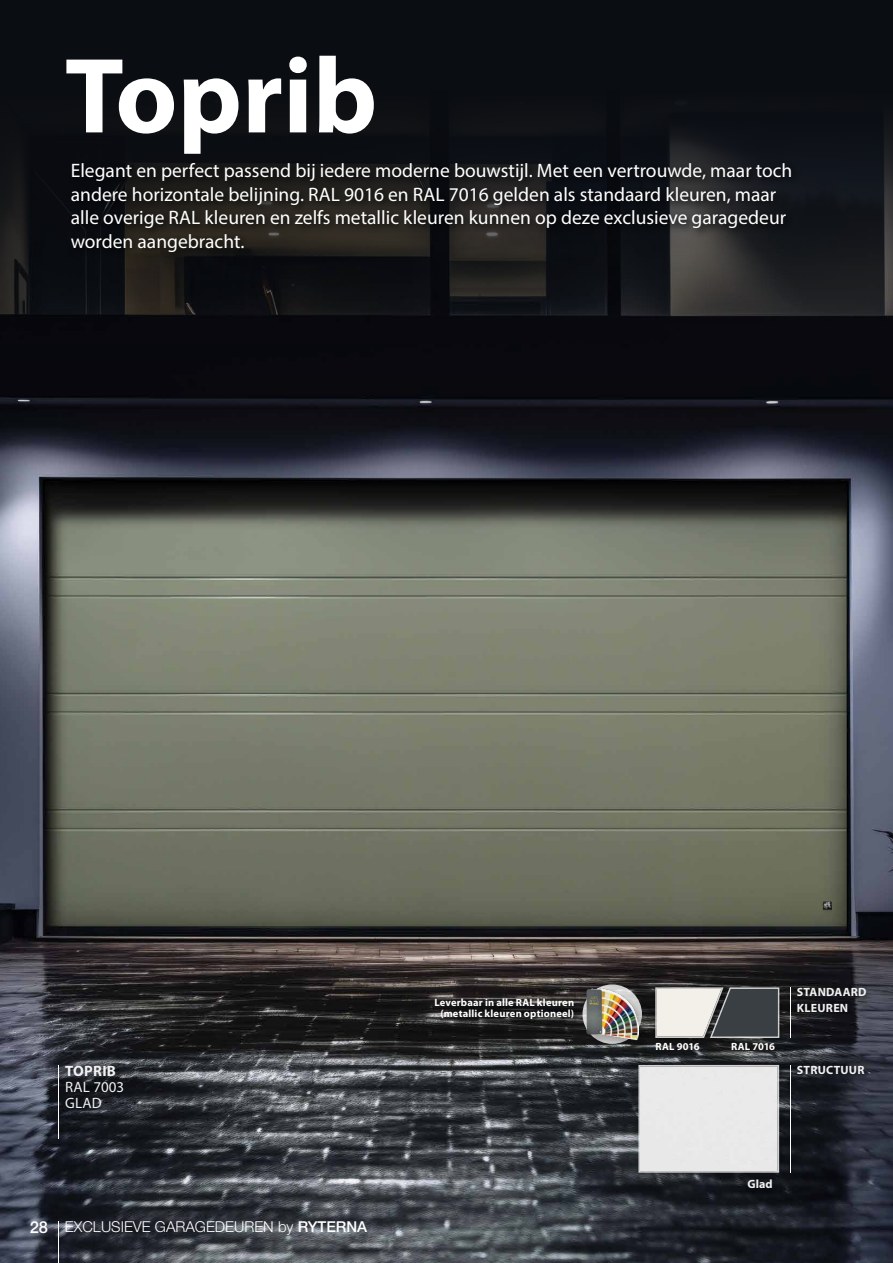
<style>
.page{position:relative;width:893px;height:1263px;background:#fff}
.page>*{position:absolute;margin:0;border:0;box-sizing:border-box;transform-origin:0 0}
.t1{font:700 108px "Myriad Pro";color:#fff}
.t2{font:19.5px/23.4px "Myriad Pro";color:#fff}
.t3{font:300 15px "Helvetica Neue LT Pro";color:#fff}
.t4{font:15px/15.8px "Myriad Pro";letter-spacing:.02em;color:#f1f1f2}
.t5{font:700 15px "Myriad Pro";letter-spacing:.02em;color:#f1f1f2}
.t6{font:700 12px/15.6px "Myriad Pro";letter-spacing:.02em;color:#f1f1f2}
.t7{font:700 10.5px/10.5px "Myriad Pro";letter-spacing:.02em;color:#fff;text-align:center}
.s1{font-weight:500;font-size:16.5px}
.s2{font-weight:500}
</style>
<div class="page">
<img style="left:0;top:520px;width:893px;height:743px">
<svg style="left:0;top:0;width:893px;height:520px;background:#14151b"></svg>
<div style="left:68px;top:160px;width:733px;height:101px;background:#000;opacity:.9"></div>
<div style="left:787px;top:985px;width:10px;height:59px;background:#000;opacity:.4"></div>
<hr style="left:790px;top:987px;width:1px;height:51px;background:#fff">
<div style="left:794px;top:986px;width:78px;height:32px;background:#000;opacity:.4"></div>
<div style="left:707px;top:984px;width:78px;height:60px;background:#000;opacity:.4"></div>
<div style="left:652px;top:984px;width:77px;height:60px;background:#000;opacity:.4"></div>
<svg style="left:654px;top:986px;width:126px;height:53px;background:#8d8f8d"></svg>
<div style="left:787px;top:1062px;width:10px;height:116px;background:#000;opacity:.4"></div>
<hr style="left:790px;top:1065px;width:1px;height:108px;background:#fff">
<div style="left:794px;top:1063px;width:76px;height:17px;background:#000;opacity:.4"></div>
<div style="left:55px;top:1062px;width:74px;height:81px;background:#000;opacity:.3"></div>
<hr style="left:58px;top:1065px;width:1px;height:73px;background:#fff">
<div style="left:635px;top:1062px;width:150px;height:117px;background:#000;opacity:.3"></div>
<svg style="left:638px;top:1064px;width:142px;height:109px;background:#e2e2e3"></svg>
<div style="left:745px;top:1177px;width:33px;height:17px;background:#000;opacity:.3"></div>
<div style="left:432px;top:996px;width:147px;height:29px;background:#000;opacity:.4"></div>
<svg style="left:582px;top:984px;width:60px;height:60px"></svg>
<div style="left:588px;top:990px;width:61px;height:60px;background:#000;opacity:.2"></div>
<img style="left:586px;top:988px;width:53px;height:53px">
<hr style="left:58px;top:1221px;width:1px;height:42px;background:#fff">
<h1 class="t1" style="left:65px;top:26px;width:314px">Toprib</h1>
<p class="t2" style="left:71px;top:159px;width:723px">Elegant en perfect passend bij iedere moderne bouwstijl. Met een vertrouwde, maar toch andere horizontale belijning. RAL 9016 en RAL 7016 gelden als standaard kleuren, maar alle overige RAL kleuren en zelfs metallic kleuren kunnen op deze exclusieve garagedeur worden aangebracht.</p>
<p class="t7" style="left:434px;top:997px;width:141px">Leverbaar in alle RAL kleuren (metallic kleuren optioneel)</p>
<p class="t7" style="left:656px;top:1041px;width:46px">RAL 9016</p>
<p class="t7" style="left:731px;top:1041px;width:45px">RAL 7016</p>
<p class="t6" style="left:797px;top:984px;width:71px">STANDAARD<br>KLEUREN</p>
<p class="t5" style="left:65px;top:1061px;width:52px">TOPRIB</p>
<p class="t6" style="left:797px;top:1062px;width:69px">STRUCTUUR</p>
<p class="t4" style="left:65px;top:1079px;width:61px">RAL 7003<br>GLAD</p>
<p class="t3" style="left:30px;top:1217px;width:339px"><span class="s1">28</span> EXCLUSIEVE GARAGEDEUREN by <span class="s2">RYTERNA</span></p>
<p class="t6" style="left:747px;top:1176px;width:27px">Glad</p>
</div>
